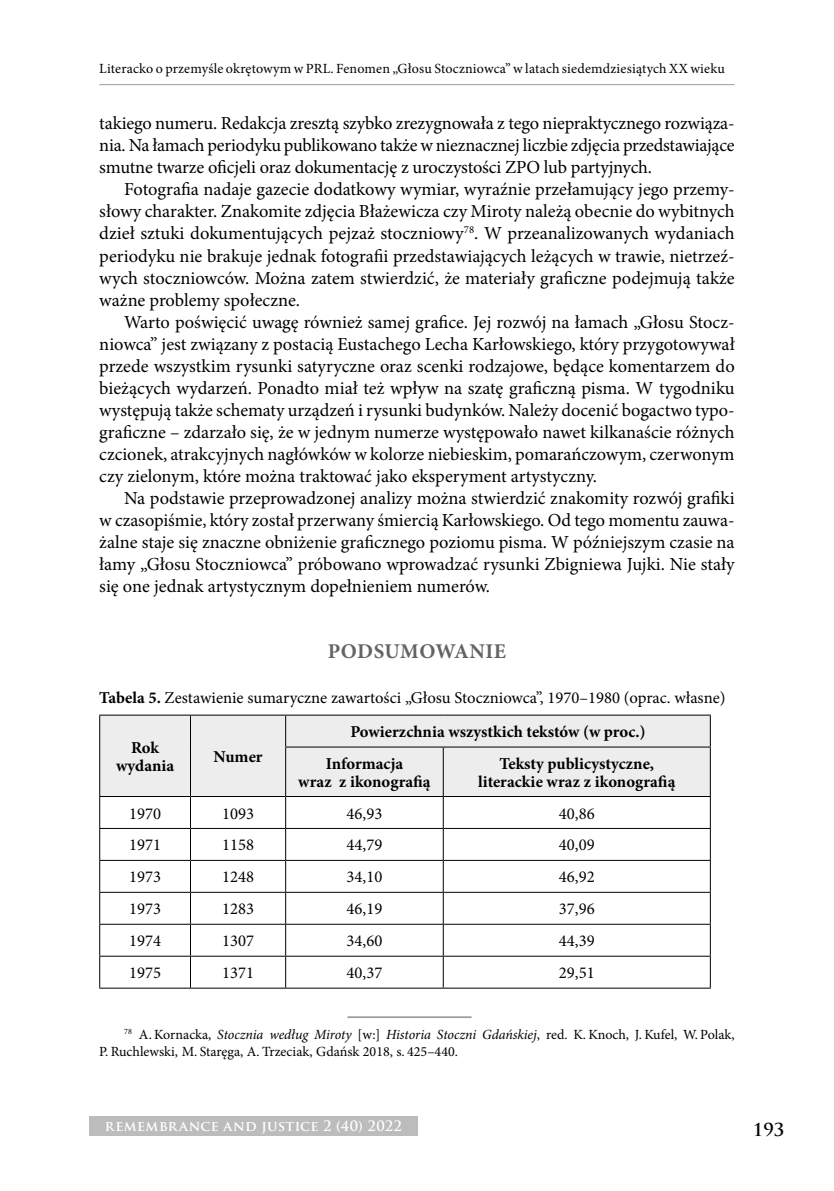
<style>
.page{position:relative;width:834px;height:1191px;background:#fff}
.page>*{position:absolute;margin:0;border:0;box-sizing:border-box;transform-origin:0 0}
.t1{font:700 21px "Minion Pro";letter-spacing:.02em;color:#646363}
.t2{font:18.38px/22.1px "Minion Pro";color:#000;text-align:justify}
.t3{font:700 17.5px "Trajan Pro";color:#000}
.t4{font:16.62px "Minion Pro";color:#000}
.t5{font:700 16.62px/17.5px "Minion Pro";color:#000;text-align:center}
.t6{font:14px/16.8px "Minion Pro";letter-spacing:.005em;color:#000}
.t7{font:700 14px "Trajan Pro";letter-spacing:.025em;color:#fff}
.s1{font-weight:700}
.s2{font-style:italic}
</style>
<div class="page">
<hr style="left:99px;top:84px;width:635px;height:1px;background:#9d9d9c">
<div style="left:89px;top:1116px;width:328px;height:20px;background:#bcbcbc"></div>
<div style="left:100px;top:715px;width:609px;height:81px;background:#ededed"></div>
<hr style="left:99px;top:714px;width:91px;height:1px;background:#000">
<hr style="left:99px;top:715px;width:1px;height:32px;background:#000">
<hr style="left:190px;top:714px;width:95px;height:1px;background:#000">
<hr style="left:190px;top:715px;width:1px;height:32px;background:#000">
<hr style="left:99px;top:747px;width:1px;height:49px;background:#000">
<hr style="left:190px;top:747px;width:1px;height:49px;background:#000">
<hr style="left:285px;top:714px;width:158px;height:1px;background:#000">
<hr style="left:285px;top:715px;width:1px;height:31px;background:#000">
<hr style="left:443px;top:714px;width:267px;height:1px;background:#000">
<hr style="left:709px;top:715px;width:1px;height:31px;background:#000">
<hr style="left:285px;top:746px;width:158px;height:1px;background:#000">
<hr style="left:285px;top:747px;width:1px;height:49px;background:#000">
<hr style="left:443px;top:746px;width:267px;height:1px;background:#000">
<hr style="left:443px;top:747px;width:1px;height:49px;background:#000">
<hr style="left:709px;top:747px;width:1px;height:49px;background:#000">
<hr style="left:99px;top:796px;width:91px;height:1px;background:#000">
<hr style="left:99px;top:797px;width:1px;height:31px;background:#000">
<hr style="left:190px;top:796px;width:95px;height:1px;background:#000">
<hr style="left:190px;top:797px;width:1px;height:31px;background:#000">
<hr style="left:285px;top:796px;width:158px;height:1px;background:#000">
<hr style="left:285px;top:797px;width:1px;height:31px;background:#000">
<hr style="left:443px;top:796px;width:267px;height:1px;background:#000">
<hr style="left:443px;top:797px;width:1px;height:31px;background:#000">
<hr style="left:709px;top:797px;width:1px;height:31px;background:#000">
<hr style="left:99px;top:828px;width:91px;height:1px;background:#000">
<hr style="left:99px;top:829px;width:1px;height:31px;background:#000">
<hr style="left:190px;top:828px;width:95px;height:1px;background:#000">
<hr style="left:190px;top:829px;width:1px;height:31px;background:#000">
<hr style="left:285px;top:828px;width:158px;height:1px;background:#000">
<hr style="left:285px;top:829px;width:1px;height:31px;background:#000">
<hr style="left:443px;top:828px;width:267px;height:1px;background:#000">
<hr style="left:443px;top:829px;width:1px;height:31px;background:#000">
<hr style="left:709px;top:829px;width:1px;height:31px;background:#000">
<hr style="left:99px;top:860px;width:91px;height:1px;background:#000">
<hr style="left:99px;top:861px;width:1px;height:31px;background:#000">
<hr style="left:190px;top:860px;width:95px;height:1px;background:#000">
<hr style="left:190px;top:861px;width:1px;height:31px;background:#000">
<hr style="left:285px;top:860px;width:158px;height:1px;background:#000">
<hr style="left:285px;top:861px;width:1px;height:31px;background:#000">
<hr style="left:443px;top:860px;width:267px;height:1px;background:#000">
<hr style="left:443px;top:861px;width:1px;height:31px;background:#000">
<hr style="left:709px;top:861px;width:1px;height:31px;background:#000">
<hr style="left:99px;top:892px;width:91px;height:1px;background:#000">
<hr style="left:99px;top:892px;width:1px;height:31px;background:#000">
<hr style="left:190px;top:892px;width:95px;height:1px;background:#000">
<hr style="left:190px;top:892px;width:1px;height:31px;background:#000">
<hr style="left:285px;top:892px;width:158px;height:1px;background:#000">
<hr style="left:285px;top:892px;width:1px;height:31px;background:#000">
<hr style="left:443px;top:892px;width:267px;height:1px;background:#000">
<hr style="left:443px;top:892px;width:1px;height:31px;background:#000">
<hr style="left:709px;top:892px;width:1px;height:31px;background:#000">
<hr style="left:99px;top:923px;width:91px;height:1px;background:#000">
<hr style="left:99px;top:924px;width:1px;height:31px;background:#000">
<hr style="left:190px;top:923px;width:95px;height:1px;background:#000">
<hr style="left:190px;top:924px;width:1px;height:31px;background:#000">
<hr style="left:285px;top:923px;width:158px;height:1px;background:#000">
<hr style="left:285px;top:924px;width:1px;height:31px;background:#000">
<hr style="left:443px;top:923px;width:267px;height:1px;background:#000">
<hr style="left:443px;top:924px;width:1px;height:31px;background:#000">
<hr style="left:709px;top:924px;width:1px;height:31px;background:#000">
<hr style="left:99px;top:955px;width:91px;height:1px;background:#000">
<hr style="left:99px;top:956px;width:1px;height:31px;background:#000">
<hr style="left:190px;top:955px;width:95px;height:1px;background:#000">
<hr style="left:190px;top:956px;width:1px;height:31px;background:#000">
<hr style="left:285px;top:955px;width:158px;height:1px;background:#000">
<hr style="left:285px;top:956px;width:1px;height:31px;background:#000">
<hr style="left:443px;top:955px;width:267px;height:1px;background:#000">
<hr style="left:443px;top:956px;width:1px;height:31px;background:#000">
<hr style="left:709px;top:956px;width:1px;height:31px;background:#000">
<hr style="left:99px;top:987px;width:91px;height:1px;background:#000">
<hr style="left:190px;top:987px;width:95px;height:1px;background:#000">
<hr style="left:285px;top:987px;width:158px;height:1px;background:#000">
<hr style="left:443px;top:987px;width:267px;height:1px;background:#000">
<hr style="left:347px;top:1016px;width:124px;height:2px;background:#9d9d9c">
<p class="t6" style="left:99px;top:60px;width:627px">Literacko o przemyśle okrętowym w PRL. Fenomen „Głosu Stoczniowca” w latach siedemdziesiątych XX wieku</p>
<p class="t2" style="left:99px;top:112px;width:636px">takiego numeru. Redakcja zresztą szybko zrezygnowała z tego niepraktycznego rozwiąza&shy;nia. Na łamach periodyku publikowano także w nieznacznej liczbie zdjęcia przedstawiające smutne twarze oficjeli oraz dokumentację z uroczystości ZPO lub partyjnych.</p>
<p class="t2" style="left:99px;top:178px;width:637px;text-indent:25px">Fotografia nadaje gazecie dodatkowy wymiar, wyraźnie przełamujący jego przemy&shy;słowy charakter. Znakomite zdjęcia Błażewicza czy Miroty należą obecnie do wybitnych dzieł sztuki dokumentujących pejzaż stoczniowy<sup>78</sup>. W przeanalizowanych wydaniach periodyku nie brakuje jednak fotografii przedstawiających leżących w trawie, nietrzeź&shy;wych stoczniowców. Można zatem stwierdzić, że materiały graficzne podejmują także ważne problemy społeczne.</p>
<p class="t2" style="left:99px;top:311px;width:636px;text-indent:25px">Warto poświęcić uwagę również samej grafice. Jej rozwój na łamach „Głosu Stocz&shy;niowca” jest związany z postacią Eustachego Lecha Karłowskiego, który przygotowywał przede wszystkim rysunki satyryczne oraz scenki rodzajowe, będące komentarzem do bieżących wydarzeń. Ponadto miał też wpływ na szatę graficzną pisma. W tygodniku występują także schematy urządzeń i rysunki budynków. Należy docenić bogactwo typo&shy;graficzne – zdarzało się, że w jednym numerze występowało nawet kilkanaście różnych czcionek, atrakcyjnych nagłówków w kolorze niebieskim, pomarańczowym, czerwonym czy zielonym, które można traktować jako eksperyment artystyczny.</p>
<p class="t2" style="left:99px;top:487px;width:636px;text-indent:25px">Na podstawie przeprowadzonej analizy można stwierdzić znakomity rozwój grafiki w czasopiśmie, który został przerwany śmiercią Karłowskiego. Od tego momentu zauwa&shy;żalne staje się znaczne obniżenie graficznego poziomu pisma. W późniejszym czasie na łamy „Głosu Stoczniowca” próbowano wprowadzać rysunki Zbigniewa Jujki. Nie stały się one jednak artystycznym dopełnieniem numerów.</p>
<p class="t1" style="left:328px;top:636px;width:180px">PODSUMOWANIE</p>
<p class="t4" style="left:99px;top:686px;width:627px"><span class="s1">Tabela 5.</span> Zestawienie sumaryczne zawartości „Głosu Stoczniowca”, 1970–1980 (oprac. własne)</p>
<p class="t5" style="left:116px;top:739px;width:60px">Rok wydania</p>
<p class="t5" style="left:213px;top:747px;width:50px">Numer</p>
<p class="t5" style="left:326px;top:715px;width:321px;line-height:31.8px;text-align:left;text-indent:25px">Powierzchnia wszystkich tekstów (w proc.)<br>Informacja</p>
<p class="t5" style="left:298px;top:772px;width:134px">wraz z ikonografią</p>
<p class="t5" style="left:478px;top:755px;width:199px">Teksty publicystyczne, literackie wraz z ikonografią</p>
<p class="t4" style="left:129px;top:802px;width:33px">1970</p>
<p class="t4" style="left:222px;top:802px;width:33px">1093</p>
<p class="t4" style="left:346px;top:802px;width:37px">46,93</p>
<p class="t4" style="left:559px;top:802px;width:37px">40,86</p>
<p class="t4" style="left:129px;top:834px;width:33px">1971</p>
<p class="t4" style="left:222px;top:834px;width:33px">1158</p>
<p class="t4" style="left:346px;top:834px;width:37px">44,79</p>
<p class="t4" style="left:559px;top:834px;width:37px">40,09</p>
<p class="t4" style="left:129px;top:866px;width:33px">1973</p>
<p class="t4" style="left:222px;top:866px;width:33px">1248</p>
<p class="t4" style="left:346px;top:866px;width:37px">34,10</p>
<p class="t4" style="left:559px;top:866px;width:37px">46,92</p>
<p class="t4" style="left:129px;top:898px;width:33px">1973</p>
<p class="t4" style="left:222px;top:898px;width:33px">1283</p>
<p class="t4" style="left:346px;top:898px;width:37px">46,19</p>
<p class="t4" style="left:559px;top:898px;width:37px">37,96</p>
<p class="t4" style="left:129px;top:930px;width:33px">1974</p>
<p class="t4" style="left:222px;top:930px;width:33px">1307</p>
<p class="t4" style="left:346px;top:930px;width:37px">34,60</p>
<p class="t4" style="left:559px;top:930px;width:37px">44,39</p>
<p class="t4" style="left:129px;top:961px;width:33px">1975</p>
<p class="t4" style="left:222px;top:961px;width:33px">1371</p>
<p class="t4" style="left:346px;top:961px;width:37px">40,37</p>
<p class="t4" style="left:559px;top:961px;width:37px">29,51</p>
<p class="t6" style="left:99px;top:1026px;width:636px;text-indent:25px"><sup>78</sup> A. Kornacka, <span class="s2">Stocznia według Miroty</span> [w:] <span class="s2">Historia Stoczni Gdańskiej</span>, red. K. Knoch, J. Kufel, W. Polak,<br>P. Ruchlewski, M. Staręga, A. Trzeciak, Gdańsk 2018, s. 425–440.</p>
<p class="t7" style="left:105px;top:1117px;width:298px">REMEMBRANCE AND JUSTICE 2 (40) 2022</p>
<p class="t3" style="left:752px;top:1118px;width:33px">193</p>
</div>
